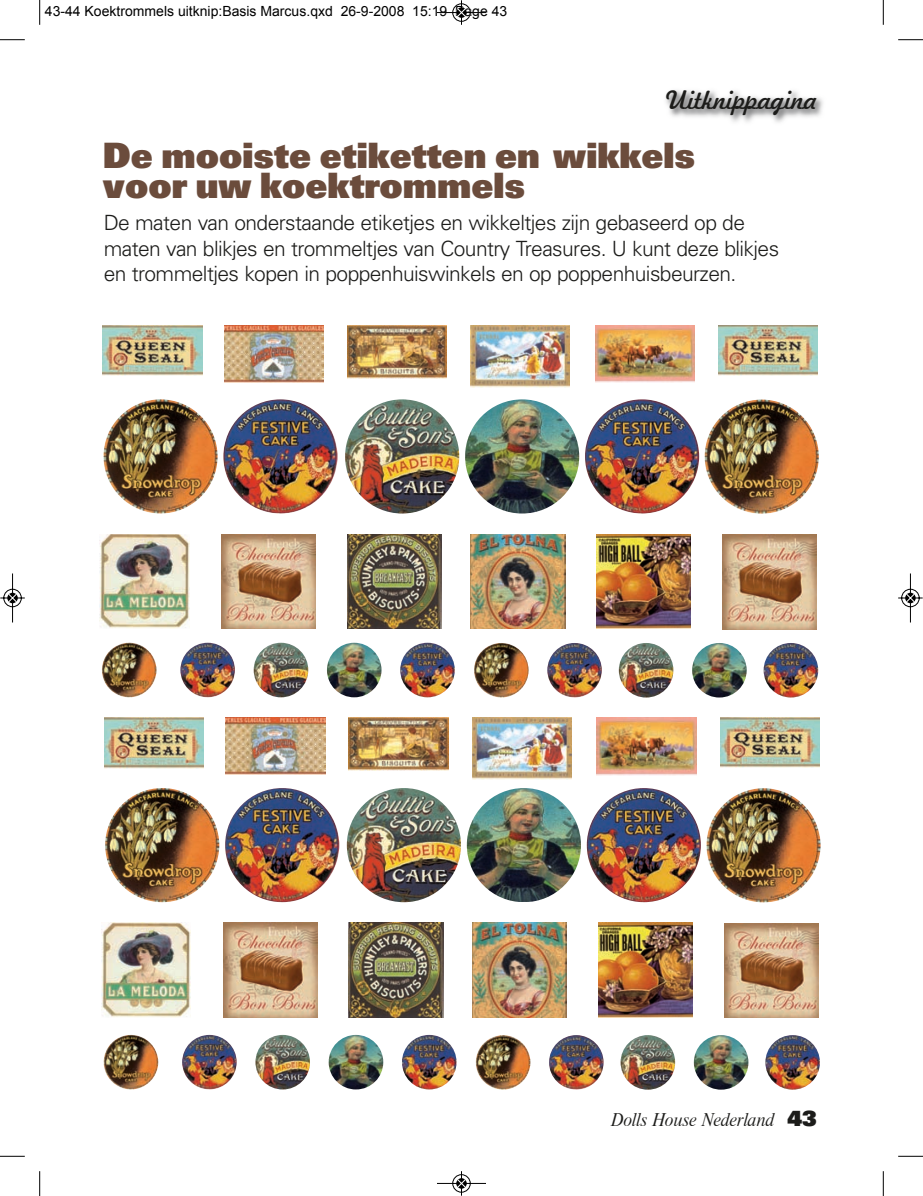
<style>
.page{position:relative;width:923px;height:1196px;background:#fff}
.page>*{position:absolute;margin:0;border:0;box-sizing:border-box;transform-origin:0 0}
.t1{font:900 35px/29.8px "Univers";color:#6b4c3c}
.t2{font:24.5px "Freehand 521 BT Regular C";letter-spacing:-.01em;color:#1c1c1a}
.t3{font:300 21px/25.2px "Univers";letter-spacing:-.03em;color:#1c1c1a}
.t4{font:17.5px "Dutch 801 BT Italic Headline";color:#1c1c1a}
.t5{font:14px "Arial";color:#000}
.s1{font-family:"Univers";font-weight:900;font-size:21px}
</style>
<div class="page">
<img style="left:666px;top:90px;width:157px;height:33px">
<img style="left:103px;top:325px;width:99px;height:51px">
<img style="left:718px;top:325px;width:99px;height:50px">
<img style="left:100px;top:534px;width:89px;height:94px">
<img style="left:103px;top:399px;width:114px;height:114px;border-radius:50%">
<img style="left:704px;top:399px;width:114px;height:115px;border-radius:50%">
<img style="left:327px;top:643px;width:54px;height:54px;border-radius:50%">
<img style="left:224px;top:325px;width:99px;height:57px">
<img style="left:347px;top:325px;width:99px;height:53px">
<img style="left:470px;top:325px;width:99px;height:63px">
<img style="left:595px;top:325px;width:99px;height:58px">
<img style="left:222px;top:534px;width:94px;height:94px">
<img style="left:722px;top:535px;width:94px;height:94px">
<img style="left:347px;top:534px;width:94px;height:94px">
<img style="left:471px;top:534px;width:94px;height:94px">
<img style="left:596px;top:534px;width:94px;height:94px">
<img style="left:223px;top:399px;width:114px;height:114px;border-radius:50%">
<img style="left:345px;top:399px;width:114px;height:114px;border-radius:50%">
<img style="left:585px;top:399px;width:114px;height:114px;border-radius:50%">
<img style="left:465px;top:399px;width:114px;height:114px;border-radius:50%">
<img style="left:254px;top:643px;width:54px;height:54px;border-radius:50%">
<img style="left:180px;top:643px;width:55px;height:54px;border-radius:50%">
<img style="left:102px;top:643px;width:54px;height:54px;border-radius:50%">
<img style="left:400px;top:643px;width:55px;height:54px;border-radius:50%">
<img style="left:692px;top:643px;width:54px;height:54px;border-radius:50%">
<img style="left:619px;top:643px;width:54px;height:54px;border-radius:50%">
<img style="left:547px;top:643px;width:55px;height:54px;border-radius:50%">
<img style="left:474px;top:643px;width:54px;height:54px;border-radius:50%">
<img style="left:763px;top:643px;width:55px;height:54px;border-radius:50%">
<img style="left:105px;top:717px;width:99px;height:51px">
<img style="left:720px;top:717px;width:99px;height:50px">
<img style="left:102px;top:922px;width:89px;height:95px">
<img style="left:105px;top:788px;width:114px;height:114px;border-radius:50%">
<img style="left:706px;top:788px;width:114px;height:114px;border-radius:50%">
<img style="left:329px;top:1034px;width:54px;height:55px;border-radius:50%">
<img style="left:226px;top:717px;width:99px;height:57px">
<img style="left:349px;top:717px;width:99px;height:53px">
<img style="left:472px;top:717px;width:99px;height:63px">
<img style="left:597px;top:717px;width:99px;height:58px">
<img style="left:223px;top:922px;width:95px;height:95px">
<img style="left:724px;top:923px;width:94px;height:94px">
<img style="left:349px;top:922px;width:94px;height:95px">
<img style="left:472px;top:922px;width:95px;height:95px">
<img style="left:598px;top:922px;width:94px;height:95px">
<img style="left:225px;top:788px;width:114px;height:114px;border-radius:50%">
<img style="left:347px;top:788px;width:114px;height:114px;border-radius:50%">
<img style="left:587px;top:788px;width:114px;height:114px;border-radius:50%">
<img style="left:467px;top:788px;width:114px;height:113px;border-radius:50%">
<img style="left:255px;top:1034px;width:55px;height:55px;border-radius:50%">
<img style="left:182px;top:1034px;width:55px;height:55px;border-radius:50%">
<img style="left:104px;top:1034px;width:54px;height:55px;border-radius:50%">
<img style="left:402px;top:1034px;width:54px;height:55px;border-radius:50%">
<img style="left:694px;top:1035px;width:54px;height:54px;border-radius:50%">
<img style="left:620px;top:1035px;width:55px;height:54px;border-radius:50%">
<img style="left:549px;top:1035px;width:54px;height:54px;border-radius:50%">
<img style="left:476px;top:1035px;width:54px;height:54px;border-radius:50%">
<img style="left:765px;top:1035px;width:55px;height:54px;border-radius:50%">
<svg style="left:39px;top:0;width:1px;height:25px"></svg>
<svg style="left:0;top:39px;width:25px;height:1px"></svg>
<svg style="left:883px;top:0;width:1px;height:25px"></svg>
<svg style="left:898px;top:39px;width:25px;height:1px"></svg>
<svg style="left:39px;top:1171px;width:1px;height:25px"></svg>
<svg style="left:0;top:1155px;width:25px;height:2px"></svg>
<svg style="left:883px;top:1171px;width:1px;height:25px"></svg>
<svg style="left:898px;top:1155px;width:25px;height:2px"></svg>
<svg style="left:437px;top:0;width:49px;height:25px"></svg>
<svg style="left:437px;top:1171px;width:49px;height:25px"></svg>
<svg style="left:0;top:573px;width:25px;height:50px"></svg>
<svg style="left:898px;top:573px;width:25px;height:50px"></svg>
<p class="t5" style="left:45px;top:3px;width:464px">43-44 Koektrommels uitknip:Basis Marcus.qxd 26-9-2008 15:19 Page 43</p>
<p class="t2" style="left:664px;top:84px;width:154px">Uitknippagina</p>
<h1 class="t1" style="left:103px;top:144px;width:594px">De mooiste etiketten en wikkels voor uw koektrommels</h1>
<p class="t3" style="left:104px;top:212px;width:677px">De maten van onderstaande etiketjes en wikkeltjes zijn gebaseerd op de maten van blikjes en trommeltjes van Country Treasures. U kunt deze blikjes en trommeltjes kopen in poppenhuiswinkels en op poppenhuisbeurzen.</p>
<p class="t4" style="left:611px;top:1109px;width:207px">Dolls House Nederland <span class="s1">43</span></p>
</div>
